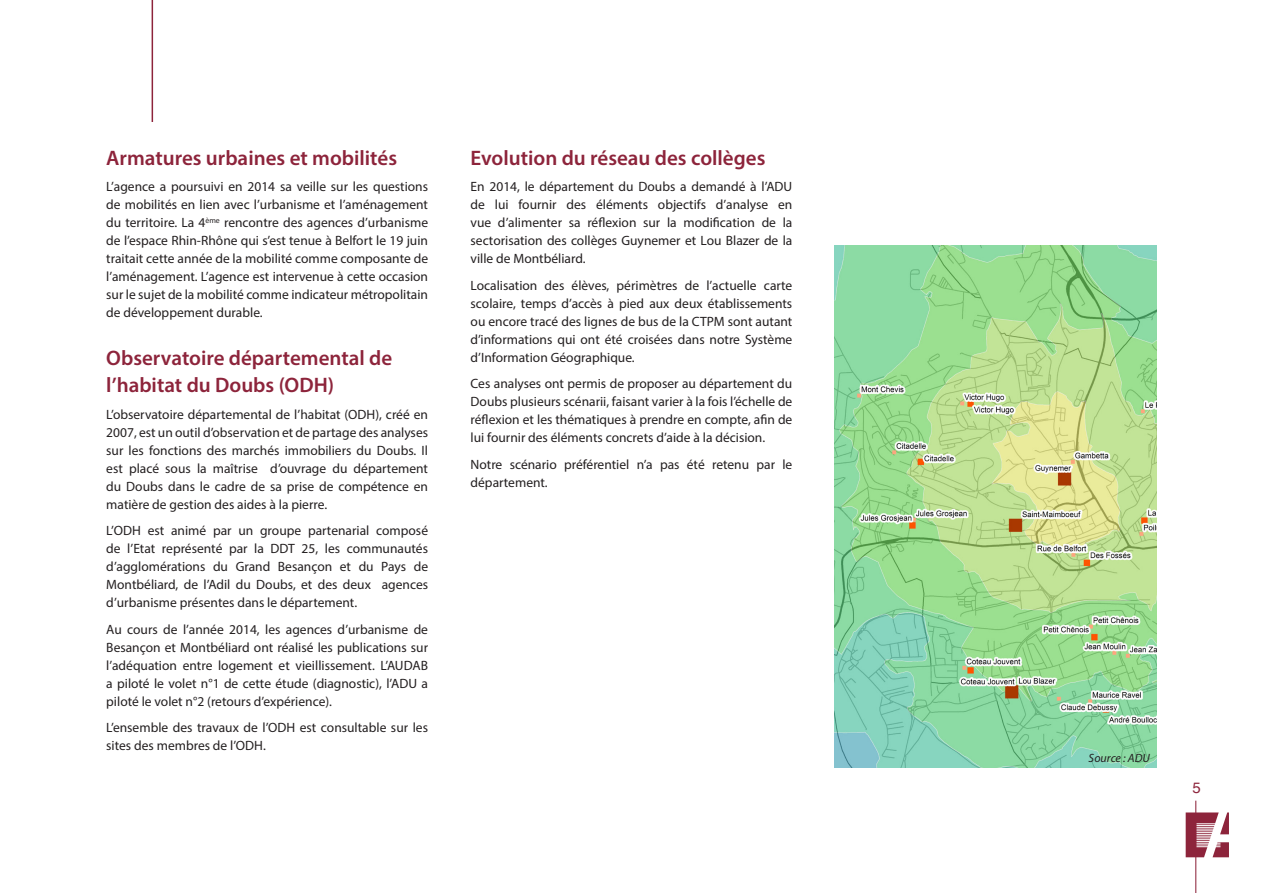
<style>
.page{position:relative;width:1263px;height:893px;background:#fff}
.page>*{position:absolute;margin:0;border:0;box-sizing:border-box;transform-origin:0 0}
.petit_titre{font:600 21px/27px "Myriad Pro";color:#8d243b}
.t1{font:15px "Helvetica";color:#8d243b}
.Texte{font:13.5px/18px "Myriad Pro";color:#231f20;text-align:justify}
.Texte-2{font:italic 12px "Myriad Pro";color:#231f20}
</style>
<div class="page">
<svg style="left:1186px;top:812px;width:43px;height:45px"></svg>
<hr style="left:1195px;top:801px;width:1px;height:92px;background:#8d243b">
<hr style="left:152px;top:0;width:1px;height:122px;background:#8d243b">
<img style="left:835px;top:245px;width:322px;height:522px">
<p class="petit_titre" style="left:106px;top:143px;width:292px">Armatures urbaines et mobilités</p>
<p class="Texte" style="left:106px;top:177px;width:323px">L’agence a poursuivi en 2014 sa veille sur les questions de mobilités en lien avec l’urbanisme et l’aménagement du territoire. La 4<sup>ème</sup> rencontre des agences d’urbanisme de l’espace Rhin-Rhône qui s’est tenue à Belfort le 19 juin traitait cette année de la mobilité comme composante de l’aménagement. L’agence est intervenue à cette occasion sur le sujet de la mobilité comme indicateur métropolitain de développement durable.</p>
<p class="petit_titre" style="left:106px;top:344px;width:288px">Observatoire départemental de l’habitat du Doubs (ODH)</p>
<p class="Texte" style="left:106px;top:405px;width:323px">L’observatoire départemental de l’habitat (ODH), créé en 2007, est un outil d’observation et de partage des analyses sur les fonctions des marchés immobiliers du Doubs. Il est placé sous la maîtrise d’ouvrage du département du Doubs dans le cadre de sa prise de compétence en matière de gestion des aides à la pierre.</p>
<p class="Texte" style="left:106px;top:522px;width:323px">L’ODH est animé par un groupe partenarial composé de l’Etat représenté par la DDT 25, les communautés d’agglomérations du Grand Besançon et du Pays de Montbéliard, de l’Adil du Doubs, et des deux agences d’urbanisme présentes dans le département.</p>
<p class="Texte" style="left:106px;top:620px;width:323px">Au cours de l’année 2014, les agences d’urbanisme de Besançon et Montbéliard ont réalisé les publications sur l’adéquation entre logement et vieillissement. L’AUDAB a piloté le volet n°1 de cette étude (diagnostic), l’ADU a piloté le volet n°2 (retours d’expérience).</p>
<p class="Texte" style="left:106px;top:719px;width:323px">L’ensemble des travaux de l’ODH est consultable sur les sites des membres de l’ODH.</p>
<p class="petit_titre" style="left:471px;top:143px;width:296px">Evolution du réseau des collèges</p>
<p class="Texte" style="left:471px;top:177px;width:323px">En 2014, le département du Doubs a demandé à l’ADU de lui fournir des éléments objectifs d’analyse en vue d’alimenter sa réflexion sur la modification de la sectorisation des collèges Guynemer et Lou Blazer de la ville de Montbéliard.</p>
<p class="Texte" style="left:471px;top:276px;width:323px">Localisation des élèves, périmètres de l’actuelle carte scolaire, temps d’accès à pied aux deux établissements ou encore tracé des lignes de bus de la CTPM sont autant d’informations qui ont été croisées dans notre Système d’Information Géographique.</p>
<p class="Texte" style="left:471px;top:374px;width:323px">Ces analyses ont permis de proposer au département du Doubs plusieurs scénarii, faisant varier à la fois l’échelle de réflexion et les thématiques à prendre en compte, afin de lui fournir des éléments concrets d’aide à la décision.</p>
<p class="Texte" style="left:471px;top:455px;width:323px">Notre scénario préférentiel n’a pas été retenu par le département.</p>
<p class="Texte-2" style="left:1089px;top:750px;width:63px">Source : ADU</p>
<p class="t1" style="left:1192px;top:776px;width:10px">5</p>
</div>
